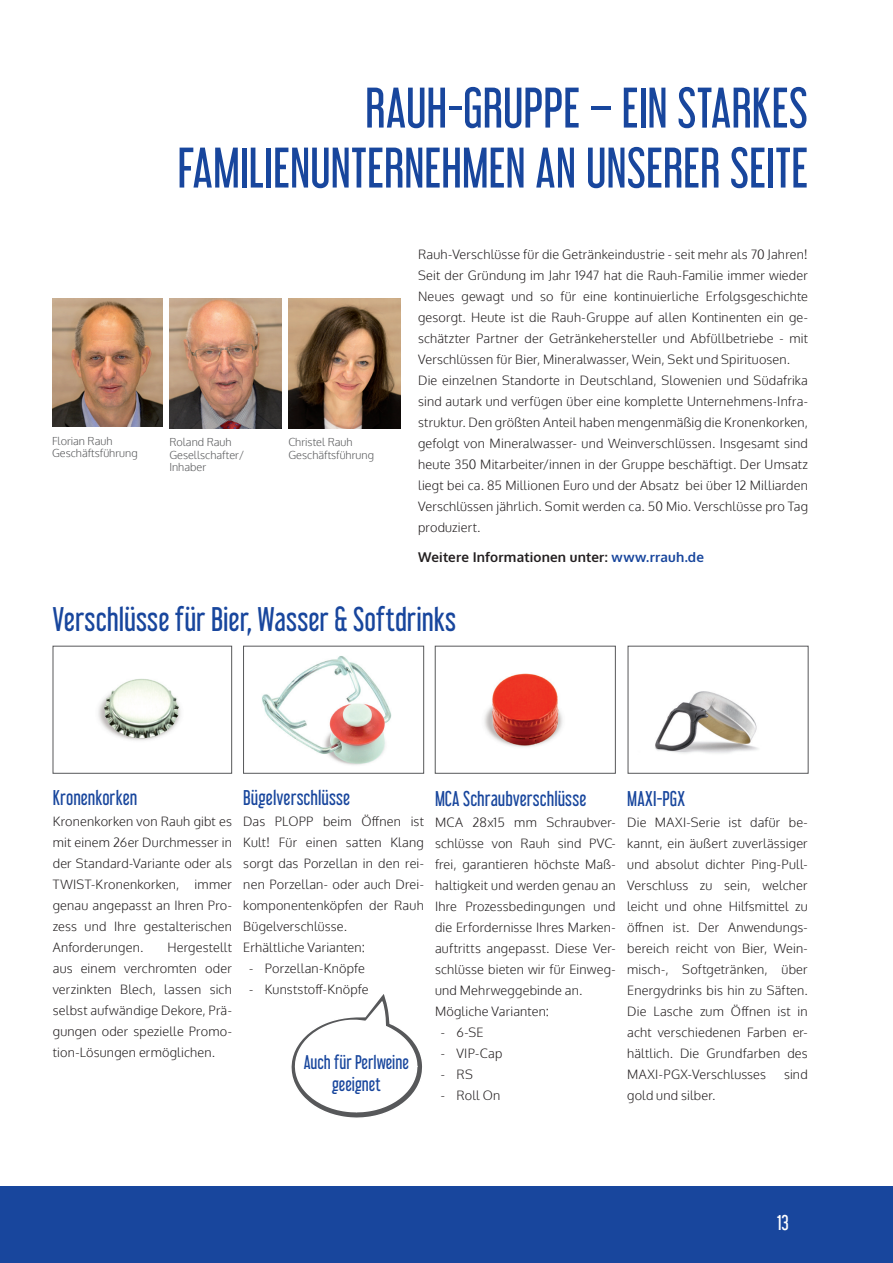
<style>
.page{position:relative;width:893px;height:1263px;background:#fff}
.page>*{position:absolute;margin:0;border:0;box-sizing:border-box;transform-origin:0 0}
.t1{font:51px/60px "Libel Suit Rg";letter-spacing:-.005em;color:#18469d;text-align:right}
.t2{font:30px "Libel Suit Rg";color:#18469d}
.t3{font:18.75px "Libel Suit Rg";color:#18469d}
.t4{font:18.75px "Libel Suit Rg";color:#fff}
.t5{font:17.4px/22.2px "Libel Suit Rg";color:#18469d;text-align:center}
.t6{font:700 13.5px "Oxygen";letter-spacing:.015em;color:#231f20}
.t7{font:300 12.75px/21px "Oxygen";letter-spacing:.015em;color:#231f20}
.t8{font:300 10.95px/12.5px "Oxygen";color:#57585a}
.s1{color:#18469d}
</style>
<div class="page">
<div style="left:0;top:1186px;width:893px;height:77px;background:#18469d"></div>
<img style="left:52px;top:299px;width:111px;height:127px">
<img style="left:169px;top:299px;width:112px;height:129px">
<img style="left:288px;top:299px;width:113px;height:129px">
<img style="left:98px;top:679px;width:83px;height:62px">
<div style="left:53px;top:646px;width:179px;height:127px;border:1px solid #57585a"></div>
<img style="left:262px;top:656px;width:130px;height:109px">
<div style="left:243px;top:646px;width:181px;height:127px;border:1px solid #57585a"></div>
<img style="left:484px;top:673px;width:79px;height:74px">
<div style="left:435px;top:646px;width:181px;height:127px;border:1px solid #57585a"></div>
<img style="left:655px;top:691px;width:103px;height:63px">
<svg style="left:291px;top:994px;width:131px;height:124px"></svg>
<h1 class="t1" style="left:177px;top:72px;width:632px">RAUH-GRUPPE – EIN STARKES<br>FAMILIENUNTERNEHMEN AN UNSERER SEITE</h1>
<p class="t8" style="left:52px;top:435px;width:87px">Florian Rauh<br>Geschäftsführung</p>
<p class="t8" style="left:169px;top:436px;width:76px">Roland Rauh<br>Gesellschafter/<br>Inhaber</p>
<p class="t8" style="left:288px;top:436px;width:87px">Christel Rauh<br>Geschäftsführung</p>
<p class="t7" style="left:418px;top:244px;width:391px">Rauh-Verschlüsse für die Getränkeindustrie - seit mehr als 70 Jahren!<br>Seit der Gründung im Jahr 1947 hat die Rauh-Familie immer wieder Neues gewagt und so für eine kontinuierliche Erfolgsgeschichte gesorgt. Heute ist die Rauh-Gruppe auf allen Kontinenten ein ge&shy;schätzter Partner der Getränkehersteller und Abfüllbetriebe - mit Verschlüssen für Bier, Mineralwasser, Wein, Sekt und Spirituosen.<br>Die einzelnen Standorte in Deutschland, Slowenien und Südafrika sind autark und verfügen über eine komplette Unternehmens-Infra&shy;struktur. Den größten Anteil haben mengenmäßig die Kronenkorken, gefolgt von Mineralwasser- und Weinverschlüssen. Insgesamt sind heute 350 Mitarbeiter/innen in der Gruppe beschäftigt. Der Umsatz liegt bei ca. 85 Millionen Euro und der Absatz bei über 12 Milliarden Verschlüssen jährlich. Somit werden ca. 50 Mio. Verschlüsse pro Tag produziert.</p>
<p class="t6" style="left:418px;top:548px;width:287px">Weitere Informationen unter: <span class="s1">www.rrauh.de</span></p>
<h2 class="t2" style="left:53px;top:595px;width:405px">Verschlüsse für Bier, Wasser &amp; Softdrinks</h2>
<h3 class="t3" style="left:53px;top:782px;width:86px">Kronenkorken</h3>
<p class="t7" style="left:53px;top:811px;width:181px;text-align:justify">Kronenkorken von Rauh gibt es mit einem 26er Durchmesser in der Standard-Variante oder als TWIST-Kronenkorken, immer genau angepasst an Ihren Pro&shy;zess und Ihre gestalterischen Anforderungen.</p>
<p class="t7" style="left:53px;top:937px;width:181px;text-align:justify;text-indent:115px">Hergestellt aus einem verchromten oder verzinkten Blech, lassen sich selbst aufwändige Dekore, Prä&shy;gungen oder spezielle Promo&shy;tion-Lösungen ermöglichen.</p>
<h3 class="t3" style="left:243px;top:782px;width:108px">Bügelverschlüsse</h3>
<p class="t7" style="left:243px;top:811px;width:182px">Das PLOPP beim Öffnen ist<br>Kult! Für einen satten Klang sorgt das Porzellan in den rei&shy;nen Porzellan- oder auch Drei&shy;komponentenköpfen der Rauh<br>Bügelverschlüsse.<br>Erhältliche Varianten:</p>
<p class="t7" style="left:249px;top:958px;width:117px">- Porzellan-Knöpfe</p>
<p class="t7" style="left:249px;top:979px;width:121px">- Kunststoff-Knöpfe</p>
<h3 class="t5" style="left:304px;top:1049px;width:107px">Auch für Perlweine geeignet</h3>
<h3 class="t3" style="left:435px;top:783px;width:153px">MCA Schraubverschlüsse</h3>
<p class="t7" style="left:435px;top:812px;width:182px">MCA 28x15 mm Schraubver&shy;schlüsse von Rauh sind PVC&shy;frei, garantieren höchste Maß&shy;haltigkeit und werden genau an<br>Ihre Prozessbedingungen und die Erfordernisse Ihres Marken&shy;auftritts angepasst. Diese Ver&shy;schlüsse bieten wir für Einweg&shy;und Mehrweggebinde an.<br>Mögliche Varianten:</p>
<p class="t7" style="left:441px;top:1022px;width:44px">- 6-SE</p>
<p class="t7" style="left:441px;top:1043px;width:63px">- VIP-Cap</p>
<p class="t7" style="left:441px;top:1064px;width:33px">- RS</p>
<p class="t7" style="left:441px;top:1085px;width:61px">- Roll On</p>
<h3 class="t3" style="left:627px;top:783px;width:60px">MAXI-PGX</h3>
<p class="t7" style="left:627px;top:812px;width:182px;text-align:justify">Die MAXI-Serie ist dafür be&shy;kannt, ein äußert zuverlässiger und absolut dichter Ping-Pull-Verschluss zu sein, welcher leicht und ohne Hilfsmittel zu öffnen ist. Der Anwendungs&shy;bereich reicht von Bier, Wein&shy;misch-, Softgetränken, über Energydrinks bis hin zu Säften.<br>Die Lasche zum Öffnen ist in acht verschiedenen Farben er&shy;hältlich. Die Grundfarben des MAXI-PGX-Verschlusses</p>
<p class="t7" style="left:784px;top:1064px;width:25px">sind</p>
<p class="t7" style="left:627px;top:1085px;width:90px">gold und silber.</p>
<h3 class="t4" style="left:777px;top:1207px;width:13px">13</h3>
</div>
